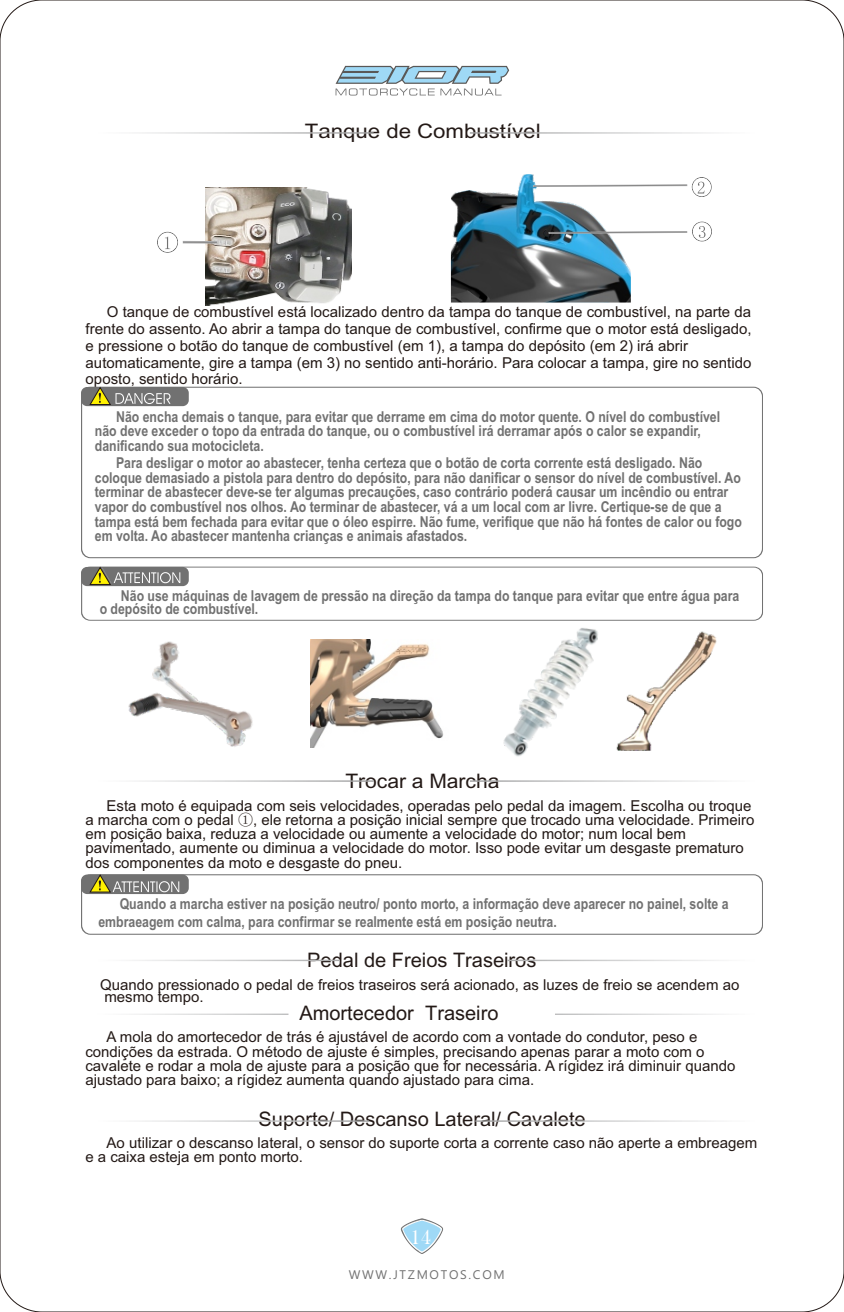
<style>
.page{position:relative;width:844px;height:1312px;background:#fff}
.page>*{position:absolute;margin:0;border:0;box-sizing:border-box;transform-origin:0 0}
.t1{font:20.75px "Bask Old Face";color:#fff}
.t2{font:20px "Arial Unicode MS";color:#231916}
.t3{font:20px "Arial";color:#231916}
.t4{font:20px "Arial Unicode MS";color:#231916;scale:1.11 1}
.t5{font:20px "Arial Unicode MS";color:#231916;scale:1.05 1}
.t6{font:15px/14.2px "Arial";color:#231916}
.t7{font:700 15px/14.5px "Arial Narrow";color:#717171}
.t8{font:12.5px "Yu Gothic UI";letter-spacing:.135em;color:#717171}
.s1{font-family:"Sim Sun"}
</style>
<div class="page">
<img style="left:451px;top:174px;width:179px;height:128px">
<svg style="left:532px;top:177px;width:179px;height:20px"></svg>
<svg style="left:548px;top:221px;width:163px;height:20px"></svg>
<svg style="left:81px;top:386px;width:681px;height:172px"></svg>
<svg style="left:89px;top:387px;width:81px;height:18px"></svg>
<svg style="left:81px;top:566px;width:681px;height:54px"></svg>
<svg style="left:81px;top:874px;width:681px;height:60px"></svg>
<svg style="left:142px;top:132px;width:569px;height:2px"></svg>
<svg style="left:150px;top:780px;width:551px;height:1px"></svg>
<svg style="left:207px;top:959px;width:434px;height:1px"></svg>
<svg style="left:170px;top:1013px;width:510px;height:1px"></svg>
<svg style="left:150px;top:1120px;width:551px;height:1px"></svg>
<svg style="left:401px;top:1218px;width:42px;height:35px"></svg>
<svg style="left:335px;top:66px;width:174px;height:29px"></svg>
<img style="left:616px;top:631px;width:101px;height:120px">
<img style="left:128px;top:641px;width:125px;height:106px">
<img style="left:495px;top:619px;width:109px;height:138px">
<img style="left:310px;top:639px;width:134px;height:108px">
<img style="left:205px;top:187px;width:147px;height:119px">
<hr style="left:183px;top:241px;width:34px;height:2px;background:#898989">
<svg style="left:157px;top:232px;width:21px;height:21px"></svg>
<h2 class="t4" style="left:305px;top:124px;width:214px">Tanque de Combustível</h2>
<p class="t6" style="left:86px;top:305px;width:667px;line-height:16.8px;text-indent:21px">O tanque de combustível está localizado dentro da tampa do tanque de combustível, na parte da frente do assento. Ao abrir a tampa do tanque de combustível, confirme que o motor está desligado, e pressione o botão do tanque de combustível (em 1), a tampa do depósito (em 2) irá abrir automaticamente, gire a tampa (em 3) no sentido anti-horário. Para colocar a tampa, gire no sentido oposto, sentido horário.</p>
<p class="t7" style="left:95px;top:410px;width:626px;text-indent:21px">Não encha demais o tanque, para evitar que derrame em cima do motor quente. O nível do combustível não deve exceder o topo da entrada do tanque, ou o combustível irá derramar após o calor se expandir, danificando sua motocicleta.</p>
<p class="t7" style="left:95px;top:457px;width:648px;text-indent:21px">Para desligar o motor ao abastecer, tenha certeza que o botão de corta corrente está desligado. Não coloque demasiado a pistola para dentro do depósito, para não danificar o sensor do nível de combustível. Ao terminar de abastecer deve-se ter algumas precauções, caso contrário poderá causar um incêndio ou entrar vapor do combustível nos olhos. Ao terminar de abastecer, vá a um local com ar livre. Certique-se de que a tampa está bem fechada para evitar que o óleo espirre. Não fume, verifique que não há fontes de calor ou fogo em volta. Ao abastecer mantenha crianças e animais afastados.</p>
<p class="t7" style="left:100px;top:590px;width:641px;line-height:12.8px;text-indent:21px">Não use máquinas de lavagem de pressão na direção da tampa do tanque para evitar que entre água para o depósito de combustível.</p>
<h2 class="t5" style="left:345px;top:773px;width:148px">Trocar a Marcha</h2>
<p class="t6" style="left:85px;top:799px;width:670px;text-indent:21px">Esta moto é equipada com seis velocidades, operadas pelo pedal da imagem. Escolha ou troque a marcha com o pedal <span class="s1">①</span>, ele retorna a posição inicial sempre que trocado uma velocidade. Primeiro em posição baixa, reduza a velocidade ou aumente a velocidade do motor; num local bem pavimentado, aumente ou diminua a velocidade do motor. Isso pode evitar um desgaste prematuro dos componentes da moto e desgaste do pneu.</p>
<p class="t7" style="left:98px;top:896px;width:631px;line-height:17.5px;text-indent:21px">Quando a marcha estiver na posição neutro/ ponto morto, a informação deve aparecer no painel, solte a embraeagem com calma, para confirmar se realmente está em posição neutra.</p>
<h2 class="t2" style="left:307px;top:952px;width:230px">Pedal de Freios Traseiros</h2>
<p class="t6" style="left:100px;top:979px;width:640px;line-height:12.5px">Quando pressionado o pedal de freios traseiros será acionado, as luzes de freio se acendem ao mesmo tempo.</p>
<h2 class="t3" style="left:299px;top:1005px;width:200px">Amortecedor Traseiro</h2>
<p class="t6" style="left:85px;top:1031px;width:651px;text-indent:21px">A mola do amortecedor de trás é ajustável de acordo com a vontade do condutor, peso e condições da estrada. O método de ajuste é simples, precisando apenas parar a moto com o cavalete e rodar a mola de ajuste para a posição que for necessária. A rígidez irá diminuir quando ajustado para baixo; a rígidez aumenta quando ajustado para cima.</p>
<h2 class="t2" style="left:258px;top:1111px;width:328px">Suporte/ Descanso Lateral/ Cavalete</h2>
<p class="t6" style="left:85px;top:1136px;width:673px;text-indent:21px">Ao utilizar o descanso lateral, o sensor do suporte corta a corrente caso não aperte a embreagem e a caixa esteja em ponto morto.</p>
<h1 class="t1" style="left:410px;top:1228px;width:22px">14</h1>
<p class="t8" style="left:348px;top:1269px;width:157px">WWW.JTZMOTOS.COM</p>
</div>
